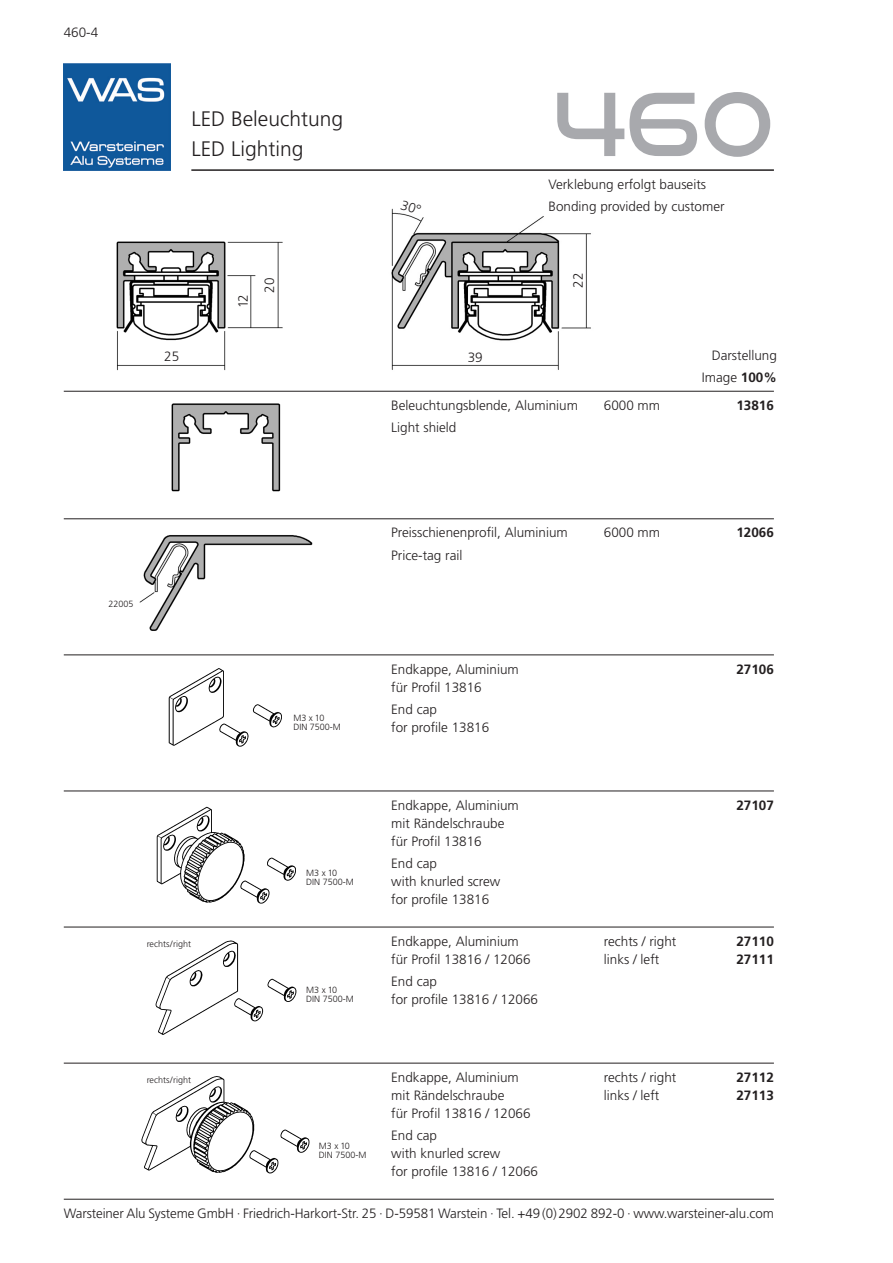
<style>
.page{position:relative;width:893px;height:1263px;background:#fff}
.page>*{position:absolute;margin:0;border:0;box-sizing:border-box;transform-origin:0 0}
.t1{font:87px "Good Times Rg";color:#a8a9ad}
.t2{font:300 21px "Frutiger";color:#231f20}
.t3{font:300 13.5px/18px "Frutiger";color:#231f20}
.t4{font:700 13.5px "Frutiger";color:#231f20}
.t5{font:300 9px/9px "Frutiger";color:#231f20}
.s1{font-weight:700}
</style>
<div class="page">
<hr style="left:64px;top:1199px;width:710px;height:1px;background:#231f20">
<img style="left:64px;top:64px;width:106px;height:106px">
<hr style="left:64px;top:391px;width:710px;height:1px;background:#231f20">
<img style="left:391px;top:208px;width:200px;height:162px">
<img style="left:116px;top:241px;width:167px;height:130px">
<img style="left:171px;top:403px;width:110px;height:89px">
<hr style="left:191px;top:169px;width:583px;height:2px;background:#231f20">
<hr style="left:64px;top:518px;width:710px;height:1px;background:#231f20">
<img style="left:139px;top:535px;width:174px;height:96px">
<hr style="left:64px;top:654px;width:710px;height:1px;background:#231f20">
<img style="left:168px;top:668px;width:114px;height:79px">
<hr style="left:64px;top:790px;width:710px;height:1px;background:#231f20">
<img style="left:156px;top:806px;width:140px;height:98px">
<hr style="left:64px;top:927px;width:710px;height:1px;background:#231f20">
<img style="left:155px;top:940px;width:142px;height:95px">
<hr style="left:64px;top:1063px;width:710px;height:1px;background:#231f20">
<img style="left:141px;top:1076px;width:169px;height:98px">
<svg style="left:401px;top:208px;width:21px;height:5px"></svg>
<p class="t3" style="left:64px;top:24px;width:36px">460-4</p>
<p class="t2" style="left:191px;top:111px;width:153px">LED Beleuchtung</p>
<p class="t2" style="left:191px;top:140px;width:114px">LED Lighting</p>
<p class="t1" style="left:553px;top:69px;width:222px">460</p>
<p class="t3" style="left:549px;top:176px;width:159px">Verklebung erfolgt bauseits</p>
<p class="t3" style="left:549px;top:198px;width:178px">Bonding provided by customer</p>
<p class="t3" style="left:235px;top:308px;width:16px;rotate:-90deg">12</p>
<p class="t3" style="left:261px;top:293px;width:17px;rotate:-90deg">20</p>
<p class="t3" style="left:570px;top:288px;width:17px;rotate:-90deg">22</p>
<p class="t3" style="left:164px;top:349px;width:17px">25</p>
<p class="t3" style="left:468px;top:349px;width:17px">39</p>
<p class="t3" style="left:712px;top:347px;width:67px">Darstellung</p>
<p class="t3" style="left:702px;top:370px;width:77px">Image <span class="s1">100%</span></p>
<p class="t3" style="left:391px;top:397px;width:188px">Beleuchtungsblende, Aluminium</p>
<p class="t3" style="left:604px;top:397px;width:58px">6000 mm</p>
<p class="t4" style="left:736px;top:400px;width:39px">13816</p>
<p class="t3" style="left:391px;top:419px;width:67px">Light shield</p>
<p class="t5" style="left:108px;top:600px;width:27px">22005</p>
<p class="t5" style="left:147px;top:940px;width:46px">rechts/right</p>
<p class="t5" style="left:147px;top:1076px;width:46px">rechts/right</p>
<p class="t3" style="left:391px;top:525px;width:178px">Preisschienenprofil, Aluminium</p>
<p class="t3" style="left:604px;top:525px;width:58px">6000 mm</p>
<p class="t4" style="left:736px;top:527px;width:39px">12066</p>
<p class="t3" style="left:391px;top:547px;width:73px">Price-tag rail</p>
<p class="t5" style="left:293px;top:714px;width:49px">M3 x 10<br>DIN 7500-M</p>
<p class="t3" style="left:391px;top:661px;width:129px">Endkappe, Aluminium</p>
<p class="t4" style="left:736px;top:663px;width:39px">27106</p>
<p class="t3" style="left:391px;top:679px;width:92px">für Profil 13816</p>
<p class="t3" style="left:391px;top:701px;width:100px">End cap<br>for profile 13816</p>
<p class="t5" style="left:306px;top:869px;width:49px">M3 x 10<br>DIN 7500-M</p>
<p class="t5" style="left:306px;top:986px;width:49px">M3 x 10<br>DIN 7500-M</p>
<p class="t3" style="left:391px;top:797px;width:129px">Endkappe, Aluminium</p>
<p class="t4" style="left:736px;top:799px;width:39px">27107</p>
<p class="t3" style="left:391px;top:815px;width:115px">mit Rändelschraube für Profil 13816</p>
<p class="t3" style="left:391px;top:855px;width:111px">End cap<br>with knurled screw for profile 13816</p>
<p class="t3" style="left:391px;top:933px;width:129px">Endkappe, Aluminium</p>
<p class="t3" style="left:604px;top:933px;width:74px">rechts / right</p>
<p class="t4" style="left:736px;top:935px;width:39px">27110</p>
<p class="t3" style="left:391px;top:951px;width:141px">für Profil 13816 / 12066</p>
<p class="t3" style="left:604px;top:951px;width:57px">links / left</p>
<p class="t4" style="left:736px;top:953px;width:39px">27111</p>
<p class="t3" style="left:391px;top:973px;width:148px">End cap<br>for profile 13816 / 12066</p>
<p class="t5" style="left:319px;top:1141px;width:49px">M3 x 10<br>DIN 7500-M</p>
<p class="t3" style="left:391px;top:1069px;width:129px">Endkappe, Aluminium</p>
<p class="t3" style="left:604px;top:1069px;width:74px">rechts / right</p>
<p class="t4" style="left:736px;top:1071px;width:39px">27112</p>
<p class="t3" style="left:391px;top:1087px;width:115px">mit Rändelschraube</p>
<p class="t3" style="left:604px;top:1087px;width:57px">links / left</p>
<p class="t4" style="left:736px;top:1089px;width:39px">27113</p>
<p class="t3" style="left:391px;top:1105px;width:141px">für Profil 13816 / 12066</p>
<p class="t3" style="left:391px;top:1127px;width:148px">End cap<br>with knurled screw<br>for profile 13816 / 12066</p>
<p class="t3" style="left:64px;top:1205px;width:712px">Warsteiner Alu Systeme GmbH · Friedrich-Harkort-Str. 25 · D-59581 Warstein · Tel. +49 (0) 2902 892-0 · www.warsteiner-alu.com</p>
</div>
